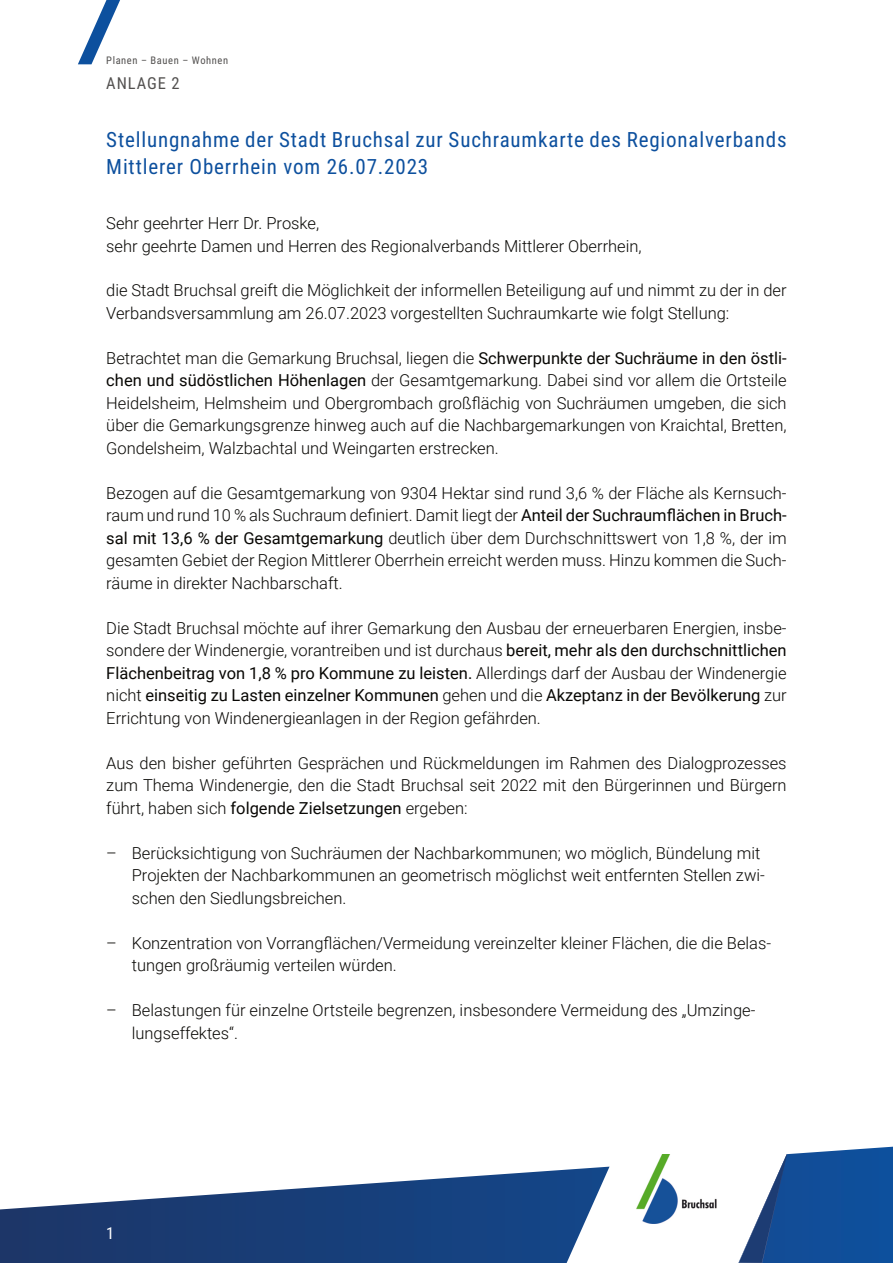
<style>
.page{position:relative;width:893px;height:1263px;background:#fff}
.page>*{position:absolute;margin:0;border:0;box-sizing:border-box;transform-origin:0 0}
.t1{font:21px/27px "Roboto Condensed";letter-spacing:.04em;color:#0d509e}
.t2{font:300 16.5px/22.5px "Roboto";color:#080704}
.t3{font:16.5px "Roboto Condensed";letter-spacing:.055em;color:#52504f}
.t4{font:16.5px "Roboto Condensed";color:#fff}
.t5{font:10.5px "Roboto Condensed";letter-spacing:.055em;color:#52504f}
.s1{font-weight:400}
</style>
<div class="page">
<svg style="left:0;top:1147px;width:893px;height:116px"></svg>
<svg style="left:738px;top:1154px;width:49px;height:109px"></svg>
<svg style="left:78px;top:0;width:42px;height:64px"></svg>
<p class="t5" style="left:106px;top:56px;width:123px">Planen – Bauen – Wohnen</p>
<p class="t3" style="left:106px;top:77px;width:75px">ANLAGE 2</p>
<p class="t1" style="left:106px;top:129px;width:682px">Stellungnahme der Stadt Bruchsal zur Suchraumkarte des Regionalverbands<br>Mittlerer Oberrhein vom 26.07.2023</p>
<p class="t2" style="left:106px;top:214px;width:537px">Sehr geehrter Herr Dr. Proske,<br>sehr geehrte Damen und Herren des Regionalverbands Mittlerer Oberrhein,</p>
<p class="t2" style="left:106px;top:281px;width:682px">die Stadt Bruchsal greift die Möglichkeit der informellen Beteiligung auf und nimmt zu der in der<br>Verbandsversammlung am 26.07.2023 vorgestellten Suchraumkarte wie folgt Stellung:</p>
<p class="t2" style="left:106px;top:348px;width:682px;text-align:justify">Betrachtet man die Gemarkung Bruchsal, liegen die <span class="s1">Schwerpunkte der Suchräume in den östli&shy;chen und südöstlichen Höhenlagen</span> der Gesamtgemarkung. Dabei sind vor allem die Ortsteile Heidelsheim, Helmsheim und Obergrombach großflächig von Suchräumen umgeben, die sich über die Gemarkungsgrenze hinweg auch auf die Nachbargemarkungen von Kraichtal, Bretten, Gondelsheim, Walzbachtal und Weingarten erstrecken.</p>
<p class="t2" style="left:106px;top:483px;width:682px;text-align:justify">Bezogen auf die Gesamtgemarkung von 9304 Hektar sind rund 3,6 % der Fläche als Kernsuch&shy;raum und rund 10 % als Suchraum definiert. Damit liegt der <span class="s1">Anteil der Suchraumflächen in Bruch&shy;sal mit 13,6 % der Gesamtgemarkung</span> deutlich über dem Durchschnittswert von 1,8 %, der im gesamten Gebiet der Region Mittlerer Oberrhein erreicht werden muss. Hinzu kommen die Such&shy;räume in direkter Nachbarschaft.</p>
<p class="t2" style="left:106px;top:618px;width:682px;text-align:justify">Die Stadt Bruchsal möchte auf ihrer Gemarkung den Ausbau der erneuerbaren Energien, insbe&shy;sondere der Windenergie, vorantreiben und ist durchaus <span class="s1">bereit, mehr als den durchschnittlichen Flächenbeitrag von 1,8 % pro Kommune zu leisten.</span> Allerdings darf der Ausbau der Windenergie nicht <span class="s1">einseitig zu Lasten einzelner Kommunen</span> gehen und die <span class="s1">Akzeptanz in der Bevölkerung</span> zur Errichtung von Windenergieanlagen in der Region gefährden.</p>
<p class="t2" style="left:106px;top:753px;width:682px;text-align:justify">Aus den bisher geführten Gesprächen und Rückmeldungen im Rahmen des Dialogprozesses zum Thema Windenergie, den die Stadt Bruchsal seit 2022 mit den Bürgerinnen und Bürgern führt, haben sich <span class="s1">folgende Zielsetzungen</span> ergeben:</p>
<p class="t2" style="left:132px;top:843px;width:634px;text-indent:-26px">– Berücksichtigung von Suchräumen der Nachbarkommunen; wo möglich, Bündelung mit<br>Projekten der Nachbarkommunen an geometrisch möglichst weit entfernten Stellen zwi&shy;schen den Siedlungsbreichen.</p>
<p class="t2" style="left:132px;top:933px;width:641px;text-indent:-26px">– Konzentration von Vorrangflächen/Vermeidung vereinzelter kleiner Flächen, die die Belas&shy;tungen großräumig verteilen würden.</p>
<p class="t2" style="left:132px;top:1001px;width:625px;text-indent:-26px">– Belastungen für einzelne Ortsteile begrenzen, insbesondere Vermeidung des „Umzinge&shy;lungseffektes“.</p>
<p class="t4" style="left:106px;top:1227px;width:10px">1</p>
</div>
